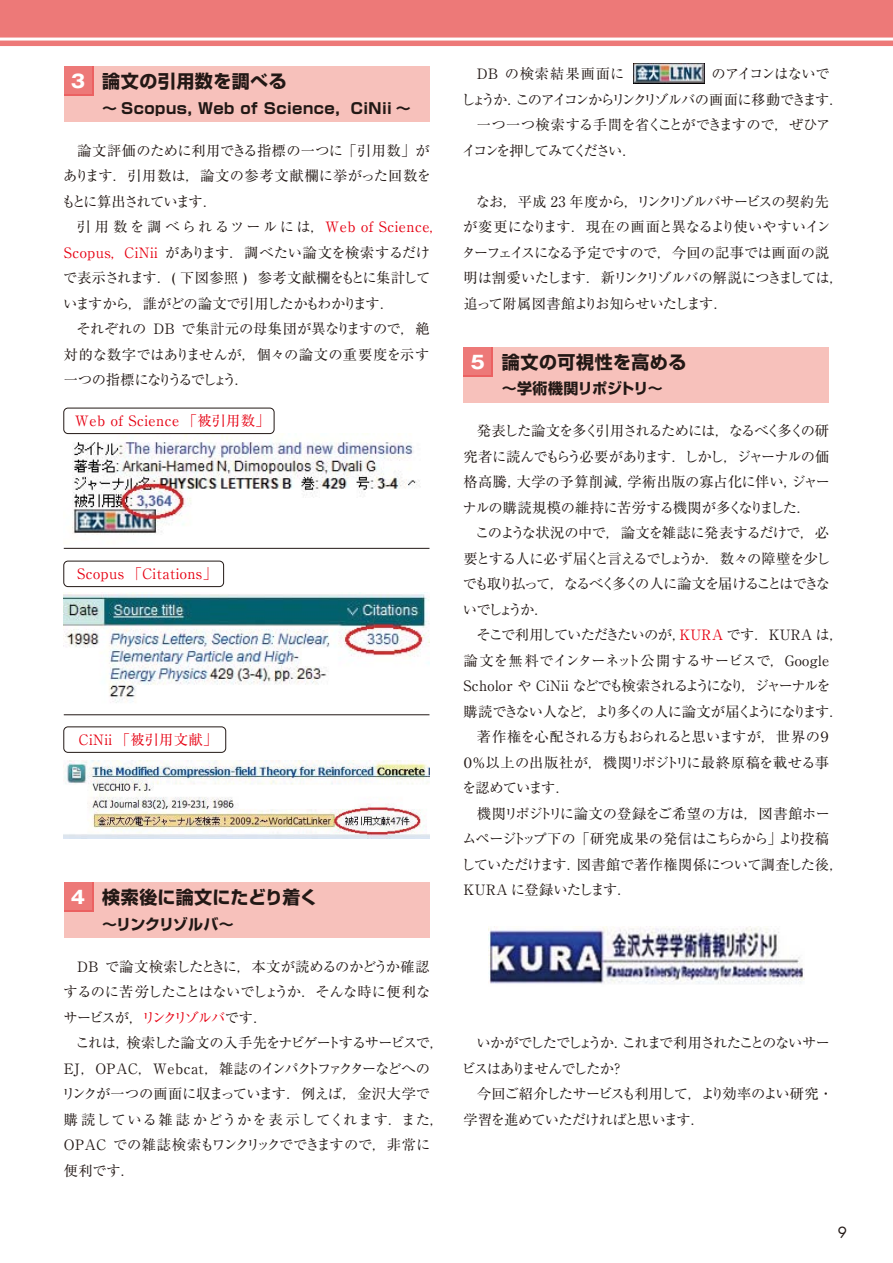
<style>
.page{position:relative;width:893px;height:1263px;background:#fff}
.page>*{position:absolute;margin:0;border:0;box-sizing:border-box;transform-origin:0 0}
.t1{font:700 18px "Shin Go Pro";letter-spacing:.03em;color:#221815}
.t2{font:700 18px "Shin Go Pro";letter-spacing:.005em;color:#221815}
.t3{font:700 18px "Gothic MB101 Pro";color:#fff;scale:1.05 1}
.t4{font:700 15px "Shin Go Pro";letter-spacing:.03em;color:#221815}
.t5{font:700 15px "Shin Go Pro";letter-spacing:-.02em;color:#221815}
.t6{font:700 15px "Shin Go Pro";letter-spacing:-.04em;color:#221815}
.t7{font:15px "Futura";color:#221815}
.t8{font:14.25px/25.5px "Ryumin Pro";letter-spacing:-.045em;color:#221815;text-align:justify}
.t9{font:14.25px/25.5px "Ryumin Pro";letter-spacing:-.02em;color:#221815}
.t10{font:14.25px/25.5px "Ryumin Pro";letter-spacing:.03em;color:#221815}
.t11{font:14.25px/25.5px "Ryumin Pro";letter-spacing:-.1em;color:#221815}
.t12{font:14.25px "Ryumin Pro";letter-spacing:-.005em;color:#221815}
.t13{font:14.25px "Ryumin Pro";letter-spacing:.03em;color:#e60012}
.t14{font:14.25px/25.5px "Ryumin Pro";letter-spacing:-.065em;color:#221815}
.t15{font:14.25px "Ryumin Pro";letter-spacing:-.135em;color:#221815}
.t16{font:14.25px "Ryumin Pro";letter-spacing:-.12em;color:#221815}
.t17{font:14.25px "Ryumin Pro";letter-spacing:.015em;color:#221815}
.t18{font:14.25px "Ryumin Pro";letter-spacing:-.09em;color:#221815}
.t19{font:14.25px "Ryumin Pro";color:#221815}
.t20{font:14.25px "Ryumin Pro";letter-spacing:-.07em;color:#221815}
.s1{font-size:18px}
.s2{color:#e60012}
</style>
<div class="page">
<div style="left:0;top:0;width:893px;height:46px;background:#ed7978"></div>
<hr style="left:0;top:38px;width:893px;height:3px;background:#fff">
<div style="left:64px;top:66px;width:365px;height:56px;background:#f7c1bb"></div>
<div style="left:64px;top:66px;width:30px;height:30px;background:linear-gradient(to right,#eb6161,#eb6161)"></div>
<div style="left:64px;top:66px;width:27px;height:28px;background:#ed7978"></div>
<div style="left:64px;top:882px;width:365px;height:56px;background:#f7c1bb"></div>
<div style="left:64px;top:882px;width:30px;height:30px;background:linear-gradient(to right,#eb6161,#eb6161)"></div>
<div style="left:64px;top:882px;width:27px;height:28px;background:#ed7978"></div>
<div style="left:463px;top:347px;width:366px;height:56px;background:#f7c1bb"></div>
<div style="left:463px;top:347px;width:30px;height:30px;background:#eb6161"></div>
<div style="left:463px;top:347px;width:28px;height:28px;background:#ed7978"></div>
<img style="left:633px;top:64px;width:71px;height:19px">
<img style="left:64px;top:434px;width:365px;height:114px">
<img style="left:64px;top:761px;width:365px;height:77px">
<img style="left:64px;top:593px;width:365px;height:110px">
<img style="left:489px;top:926px;width:315px;height:58px">
<div style="left:63px;top:408px;width:211px;height:26px;border:1px solid #221815;border-radius:4px"></div>
<div style="left:63px;top:561px;width:161px;height:26px;border:1px solid #221815;border-radius:4px"></div>
<div style="left:63px;top:726px;width:163px;height:27px;border:1px solid #221815;border-radius:4px"></div>
<hr style="left:64px;top:548px;width:365px;height:1px;background:#221815">
<hr style="left:64px;top:714px;width:365px;height:1px;background:#221815">
<p class="t1" style="left:77px;top:67px;width:211px">　 論文の引用数を調べる</p>
<p class="t4" style="left:77px;top:96px;width:335px"><span class="s1">　</span> ～ Scopus, Web of Science，CiNii ～</p>
<p class="t8" style="left:62px;top:137px;width:371px;text-indent:16px">論文評価のために利用できる指標の一つに「引用数」があります．引用数は，論文の参考文献欄に挙がった回数をもとに算出されています．</p>
<p class="t10" style="left:63px;top:213px;width:371px;text-indent:14px">引用数を調べられるツールには，<span class="s2">Web of Science,<br>Scopus, CiNii</span> があります．調べたい論文を検索するだけで表示されます．( 下図参照 ) 参考文献欄をもとに集計していますから，誰がどの論文で引用したかもわかります．</p>
<p class="t8" style="left:64px;top:315px;width:367px;text-indent:13px">それぞれの DB で集計元の母集団が異なりますので，絶対的な数字ではありませんが，個々の論文の重要度を示す一つの指標になりうるでしょう．</p>
<p class="t3" style="left:71px;top:66px;width:15px">3</p>
<p class="t13" style="left:75px;top:409px;width:196px">Web of Science 「被引用数」</p>
<p class="t13" style="left:77px;top:562px;width:141px">Scopus 「Citations」</p>
<p class="t13" style="left:79px;top:729px;width:140px">CiNii 「被引用文献」</p>
<p class="t2" style="left:77px;top:883px;width:242px">　 検索後に論文にたどり着く</p>
<p class="t6" style="left:77px;top:912px;width:158px"><span class="s1">　</span> ～リンクリゾルバ～</p>
<p class="t8" style="left:63px;top:953px;width:369px;text-indent:14px">DB で論文検索したときに，本文が読めるのかどうか確認するのに苦労したことはないでしょうか．そんな時に便利なサービスが，<span class="s2">リンクリゾルバ</span>です．</p>
<p class="t9" style="left:61px;top:1029px;width:384px;text-indent:14px">これは，検索した論文の入手先をナビゲートするサービスで，<br>EJ，OPAC，Webcat，雑誌のインパクトファクターなどへのリンクが一つの画面に収まっています．例えば，金沢大学で購読している雑誌かどうかを表示してくれます．また，<br>OPAC での雑誌検索もワンクリックでできますので，非常に便利です．</p>
<p class="t3" style="left:71px;top:882px;width:15px">4</p>
<p class="t12" style="left:477px;top:63px;width:354px">DB の検索結果画面に　　　　　　のアイコンはないで</p>
<p class="t16" style="left:461px;top:88px;width:384px">しょうか．このアイコンからリンクリゾルバの画面に移動できます．</p>
<p class="t8" style="left:477px;top:111px;width:355px">一つ一つ検索する手間を省くことができますので，ぜひア</p>
<p class="t15" style="left:462px;top:139px;width:176px">イコンを押してみてください．</p>
<p class="t8" style="left:462px;top:188px;width:384px;text-align:left;text-indent:14px">なお，平成 23 年度から，リンクリゾルバサービスの契約先が変更になります．現在の画面と異なるより使いやすいインターフェイスになる予定ですので，今回の記事では画面の説明は割愛いたします．新リンクリゾルバの解説につきましては，追って附属図書館よりお知らせいたします．</p>
<p class="t1" style="left:477px;top:348px;width:211px">　 論文の可視性を高める</p>
<p class="t5" style="left:477px;top:377px;width:187px"><span class="s1">　</span> ～学術機関リポジトリ～</p>
<p class="t8" style="left:463px;top:417px;width:369px;text-indent:14px">発表した論文を多く引用されるためには，なるべく多くの研究者に読んでもらう必要があります．しかし，ジャーナルの価格高騰，大学の予算削減，学術出版の寡占化に伴い，ジャーナルの購読規模の維持に苦労する機関が多くなりました．</p>
<p class="t8" style="left:463px;top:519px;width:369px;text-indent:12px">このような状況の中で，論文を雑誌に発表するだけで，必要とする人に必ず届くと言えるでしょうか．数々の障壁を少しでも取り払って，なるべく多くの人に論文を届けることはできないでしょうか．</p>
<p class="t8" style="left:476px;top:621px;width:369px">そこで利用していただきたいのが，<span class="s2">KURA</span> です．KURA は，</p>
<p class="t17" style="left:463px;top:649px;width:367px">論文を無料でインターネット公開するサービスで，Google</p>
<p class="t11" style="left:463px;top:672px;width:369px">Scholor や CiNii などでも検索されるようになり，ジャーナルを</p>
<p class="t15" style="left:463px;top:700px;width:382px">購読できない人など，より多くの人に論文が届くようになります．</p>
<p class="t8" style="left:477px;top:723px;width:356px">著作権を心配される方もおられると思いますが，世界の９</p>
<p class="t12" style="left:461px;top:751px;width:370px">０％以上の出版社が，機関リポジトリに最終原稿を載せる事</p>
<p class="t20" style="left:462px;top:777px;width:109px">を認めています．</p>
<p class="t19" style="left:477px;top:802px;width:355px">機関リポジトリに論文の登録をご希望の方は，図書館ホー</p>
<p class="t18" style="left:462px;top:828px;width:368px">ムページトップ下の「研究成果の発信はこちらから」より投稿</p>
<p class="t8" style="left:461px;top:851px;width:384px">していただけます．図書館で著作権関係について調査した後，</p>
<p class="t9" style="left:463px;top:876px;width:170px">KURA に登録いたします．</p>
<p class="t3" style="left:470px;top:347px;width:15px">5</p>
<p class="t11" style="left:462px;top:1029px;width:370px;text-indent:15px">いかがでしたでしょうか．これまで利用されたことのないサービスはありませんでしたか？</p>
<p class="t14" style="left:463px;top:1080px;width:371px;text-indent:13px">今回ご紹介したサービスも利用して，より効率のよい研究・学習を進めていただければと思います．</p>
<p class="t7" style="left:838px;top:1222px;width:11px">9</p>
</div>
